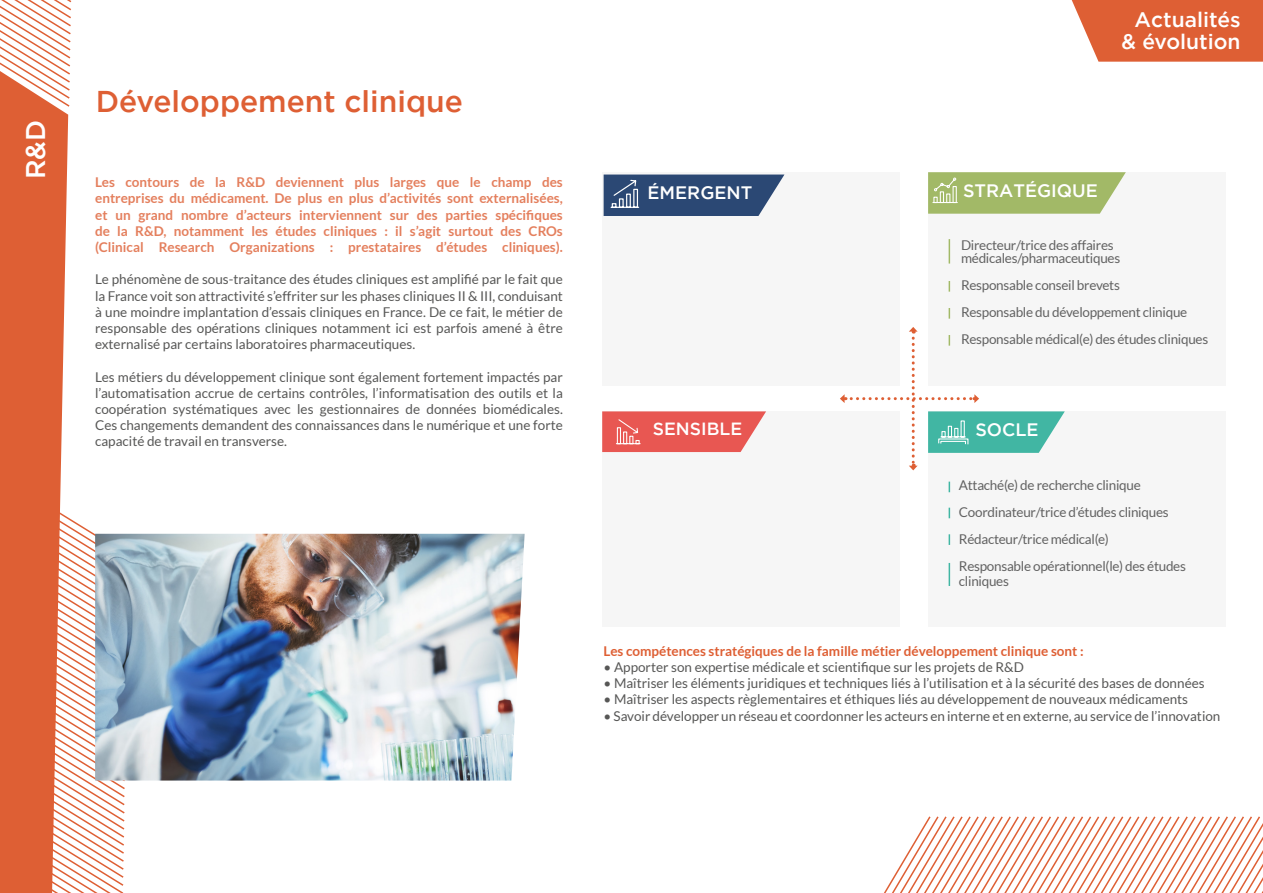
<style>
.page{position:relative;width:1263px;height:893px;background:#fff}
.page>*{position:absolute;margin:0;border:0;box-sizing:border-box;transform-origin:0 0}
.t1{font:500 30px "Gotham";color:#de5f34}
.t2{font:500 27px "Gotham";color:#fff}
.t3{font:500 21px/22.5px "Gotham";color:#fff;text-align:right}
.t4{font:500 18px "Gotham";color:#fff}
.t5{font:500 17.7px "Gotham";color:#fff}
.t6{font:13.5px/16.2px "Lato";color:#575756;text-align:justify}
.t7{font:700 13.5px/16.2px "Lato";color:#e47f5d;text-align:justify}
.t8{font:13.5px/27px "Lato";letter-spacing:-.02em;color:#626262}
.t9{font:700 13.5px "Lato";color:#de5f34}
</style>
<div class="page">
<div style="left:0;top:108px;width:68px;height:358px;background:#de5f34"></div>
<svg style="left:0;top:0;width:72px;height:108px"></svg>
<svg style="left:0;top:466px;width:131px;height:427px"></svg>
<img style="left:95px;top:534px;width:430px;height:246px">
<div style="left:928px;top:411px;width:298px;height:216px;background:#f6f6f6"></div>
<div style="left:928px;top:172px;width:298px;height:214px;background:#f6f6f6"></div>
<div style="left:602px;top:411px;width:298px;height:216px;background:#f6f6f6"></div>
<div style="left:602px;top:172px;width:298px;height:214px;background:#f6f6f6"></div>
<svg style="left:928px;top:172px;width:198px;height:42px;background:#aabf75"></svg>
<svg style="left:604px;top:175px;width:180px;height:41px;background:#3e5980"></svg>
<svg style="left:949px;top:563px;width:1px;height:23px"></svg>
<svg style="left:949px;top:239px;width:1px;height:25px"></svg>
<svg style="left:840px;top:327px;width:225px;height:143px"></svg>
<svg style="left:602px;top:411px;width:164px;height:41px;background:#e96864"></svg>
<svg style="left:1072px;top:0;width:191px;height:62px;background:#e06a42"></svg>
<svg style="left:884px;top:816px;width:379px;height:77px"></svg>
<h2 class="t2" style="left:18px;top:179px;width:61px;rotate:-90deg">R&amp;D</h2>
<h1 class="t1" style="left:96px;top:82px;width:369px">Développement clinique</h1>
<p class="t7" style="left:95px;top:174px;width:469px">Les contours de la R&amp;D deviennent plus larges que le champ des entreprises du médicament. De plus en plus d’activités sont externalisées, et un grand nombre d’acteurs interviennent sur des parties spécifiques de la R&amp;D, notamment les études cliniques : il s’agit surtout des CROs (Clinical Research Organizations : prestataires d’études cliniques).</p>
<p class="t6" style="left:95px;top:271px;width:469px">Le phénomène de sous-traitance des études cliniques est amplifié par le fait que la France voit son attractivité s’effriter sur les phases cliniques II &amp; III, conduisant à une moindre implantation d’essais cliniques en France. De ce fait, le métier de responsable des opérations cliniques notamment ici est parfois amené à être externalisé par certains laboratoires pharmaceutiques.</p>
<p class="t6" style="left:95px;top:368px;width:469px">Les métiers du développement clinique sont également fortement impactés par l’automatisation accrue de certains contrôles, l’informatisation des outils et la coopération systématiques avec les gestionnaires de données biomédicales.<br>Ces changements demandent des connaissances dans le numérique et une forte capacité de travail en transverse.</p>
<h3 class="t4" style="left:647px;top:181px;width:106px">ÉMERGENT</h3>
<h3 class="t5" style="left:653px;top:418px;width:91px">SENSIBLE</h3>
<h3 class="t3" style="left:1122px;top:8px;width:121px">Actualités &amp; évolution</h3>
<h3 class="t4" style="left:963px;top:179px;width:136px">STRATÉGIQUE</h3>
<p class="t8" style="left:961px;top:238px;width:161px;line-height:13.5px">Directeur/trice des affaires médicales/pharmaceutiques</p>
<p class="t8" style="left:961px;top:272px;width:249px">Responsable conseil brevets<br>Responsable du développement clinique<br>Responsable médical(e) des études cliniques</p>
<h3 class="t4" style="left:975px;top:418px;width:65px">SOCLE</h3>
<p class="t8" style="left:959px;top:472px;width:229px">Attaché(e) de recherche clinique Coordinateur/trice d’études cliniques Rédacteur/trice médical(e)<br>Responsable opérationnel(le) des études</p>
<p class="t8" style="left:959px;top:568px;width:52px">cliniques</p>
<p class="t9" style="left:604px;top:643px;width:482px">Les compétences stratégiques de la famille métier développement clinique sont :</p>
<p class="t6" style="left:604px;top:659px;width:422px">• Apporter son expertise médicale et scientifique sur les projets de R&amp;D</p>
<p class="t6" style="left:604px;top:675px;width:602px">• Maîtriser les éléments juridiques et techniques liés à l’utilisation et à la sécurité des bases de données</p>
<p class="t6" style="left:604px;top:691px;width:586px">• Maîtriser les aspects règlementaires et éthiques liés au développement de nouveaux médicaments</p>
<p class="t6" style="left:604px;top:707px;width:618px">• Savoir développer un réseau et coordonner les acteurs en interne et en externe, au service de l’innovation</p>
</div>
